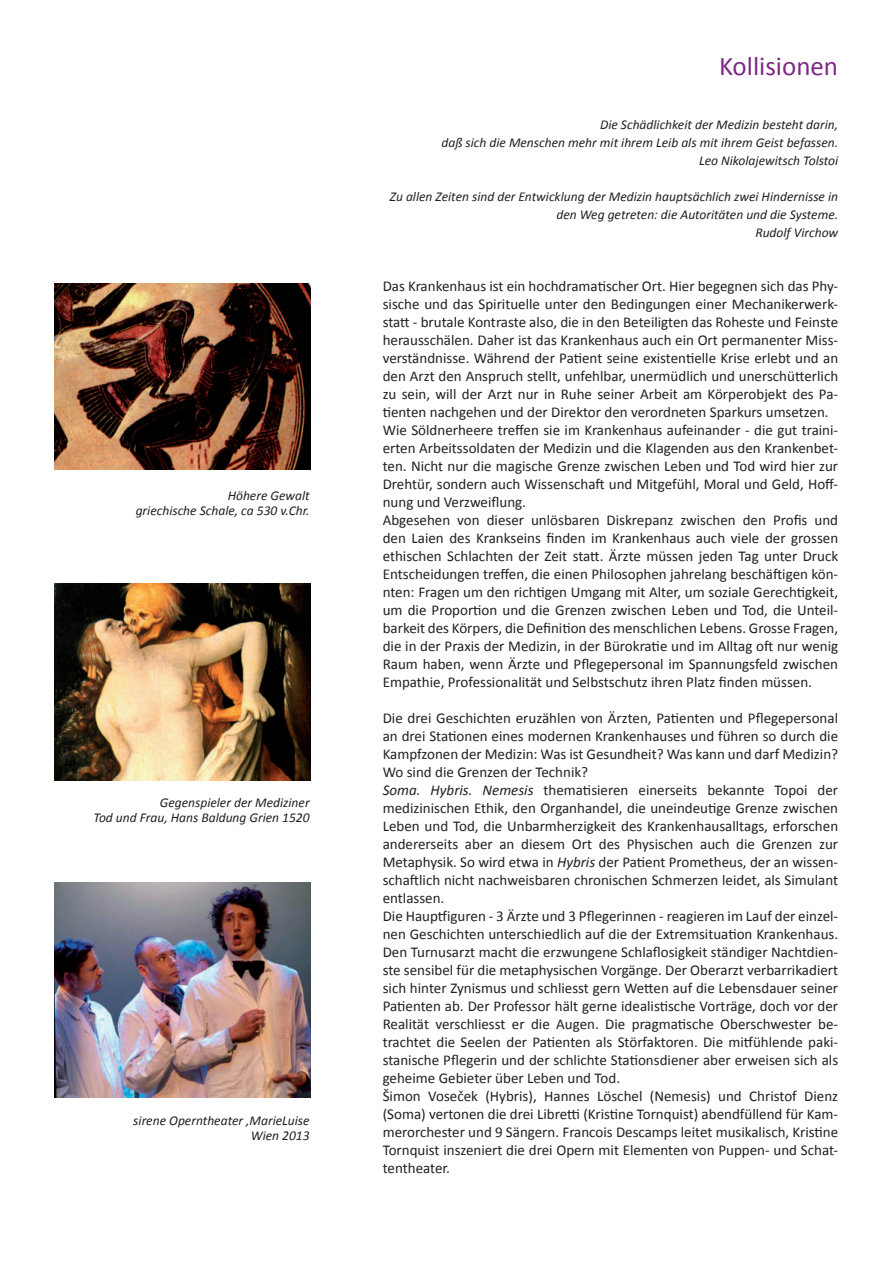
<style>
.page{position:relative;width:893px;height:1263px;background:#fff}
.page>*{position:absolute;margin:0;border:0;box-sizing:border-box;transform-origin:0 0}
.t1{font:27px "Calibri";color:#7d2883}
.t2{font:15px/18px "Calibri";color:#231f20}
.t3{font:italic 13.5px/18px "Calibri";color:#231f20;text-align:right}
.s1{font-style:italic}
</style>
<div class="page">
<img style="left:54px;top:583px;width:256px;height:197px">
<img style="left:54px;top:284px;width:256px;height:186px">
<img style="left:54px;top:883px;width:256px;height:215px">
<p class="t3" style="left:136px;top:489px;width:175px;line-height:15px">Höhere Gewalt<br>griechische Schale, ca 530 v.Chr.</p>
<p class="t3" style="left:94px;top:796px;width:218px;line-height:15px">Gegenspieler der Mediziner<br>Tod und Frau, Hans Baldung Grien 1520</p>
<p class="t3" style="left:133px;top:1114px;width:178px;line-height:15px">sirene Operntheater ,MarieLuise<br>Wien 2013</p>
<h1 class="t1" style="left:719px;top:49px;width:121px">Kollisionen</h1>
<p class="t3" style="left:441px;top:117px;width:398px">Die Schädlichkeit der Medizin besteht darin,<br>daß sich die Menschen mehr mit ihrem Leib als mit ihrem Geist befassen.<br>Leo Nikolajewitsch Tolstoi</p>
<p class="t3" style="left:390px;top:189px;width:450px">Zu allen Zeiten sind der Entwicklung der Medizin hauptsächlich zwei Hindernisse in den Weg getreten: die Autoritäten und die Systeme.<br>Rudolf Virchow</p>
<p class="t2" style="left:383px;top:277px;width:457px">Das Krankenhaus ist ein hochdramatischer Ort. Hier begegnen sich das Phy&shy;sische und das Spirituelle unter den Bedingungen einer Mechanikerwerk&shy;statt - brutale Kontraste also, die in den Beteiligten das Roheste und Feinste herausschälen. Daher ist das Krankenhaus auch ein Ort permanenter Miss&shy;verständnisse. Während der Patient seine existentielle Krise erlebt und an den Arzt den Anspruch stellt, unfehlbar, unermüdlich und unerschütterlich zu sein, will der Arzt nur in Ruhe seiner Arbeit am Körperobjekt des Pa&shy;tienten nachgehen und der Direktor den verordneten Sparkurs umsetzen.<br>Wie Söldnerheere treffen sie im Krankenhaus aufeinander - die gut traini&shy;erten Arbeitssoldaten der Medizin und die Klagenden aus den Krankenbet&shy;ten. Nicht nur die magische Grenze zwischen Leben und Tod wird hier zur Drehtür, sondern auch Wissenschaft und Mitgefühl, Moral und Geld, Hoff&shy;nung und Verzweiflung.<br>Abgesehen von dieser unlösbaren Diskrepanz zwischen den Profis und den Laien des Krankseins finden im Krankenhaus auch viele der grossen ethischen Schlachten der Zeit statt. Ärzte müssen jeden Tag unter Druck Entscheidungen treffen, die einen Philosophen jahrelang beschäftigen kön&shy;nten: Fragen um den richtigen Umgang mit Alter, um soziale Gerechtigkeit, um die Proportion und die Grenzen zwischen Leben und Tod, die Unteil&shy;barkeit des Körpers, die Definition des menschlichen Lebens. Grosse Fragen, die in der Praxis der Medizin, in der Bürokratie und im Alltag oft nur wenig Raum haben, wenn Ärzte und Pflegepersonal im Spannungsfeld zwischen Empathie, Professionalität und Selbstschutz ihren Platz finden müssen.</p>
<p class="t2" style="left:383px;top:709px;width:457px">Die drei Geschichten eruzählen von Ärzten, Patienten und Pflegepersonal an drei Stationen eines modernen Krankenhauses und führen so durch die Kampfzonen der Medizin: Was ist Gesundheit? Was kann und darf Medizin?<br>Wo sind die Grenzen der Technik?<br><span class="s1">Soma. Hybris. Nemesis</span> thematisieren einerseits bekannte Topoi der medizinischen Ethik, den Organhandel, die uneindeutige Grenze zwischen Leben und Tod, die Unbarmherzigkeit des Krankenhausalltags, erforschen andererseits aber an diesem Ort des Physischen auch die Grenzen zur Metaphysik. So wird etwa in <span class="s1">Hybris</span> der Patient Prometheus, der an wissen&shy;schaftlich nicht nachweisbaren chronischen Schmerzen leidet, als Simulant entlassen.<br>Die Hauptfiguren - 3 Ärzte und 3 Pflegerinnen - reagieren im Lauf der einzel&shy;nen Geschichten unterschiedlich auf die der Extremsituation Krankenhaus.<br>Den Turnusarzt macht die erzwungene Schlaflosigkeit ständiger Nachtdien&shy;ste sensibel für die metaphysischen Vorgänge. Der Oberarzt verbarrikadiert sich hinter Zynismus und schliesst gern Wetten auf die Lebensdauer seiner Patienten ab. Der Professor hält gerne idealistische Vorträge, doch vor der Realität verschliesst er die Augen. Die pragmatische Oberschwester be&shy;trachtet die Seelen der Patienten als Störfaktoren. Die mitfühlende paki&shy;stanische Pflegerin und der schlichte Stationsdiener aber erweisen sich als geheime Gebieter über Leben und Tod.<br>Šimon Voseček (Hybris), Hannes Löschel (Nemesis) und Christof Dienz (Soma) vertonen die drei Libretti (Kristine Tornquist) abendfüllend für Kam&shy;merorchester und 9 Sängern. Francois Descamps leitet musikalisch, Kristine Tornquist inszeniert die drei Opern mit Elementen von Puppen- und Schat&shy;tentheater.</p>
</div>
